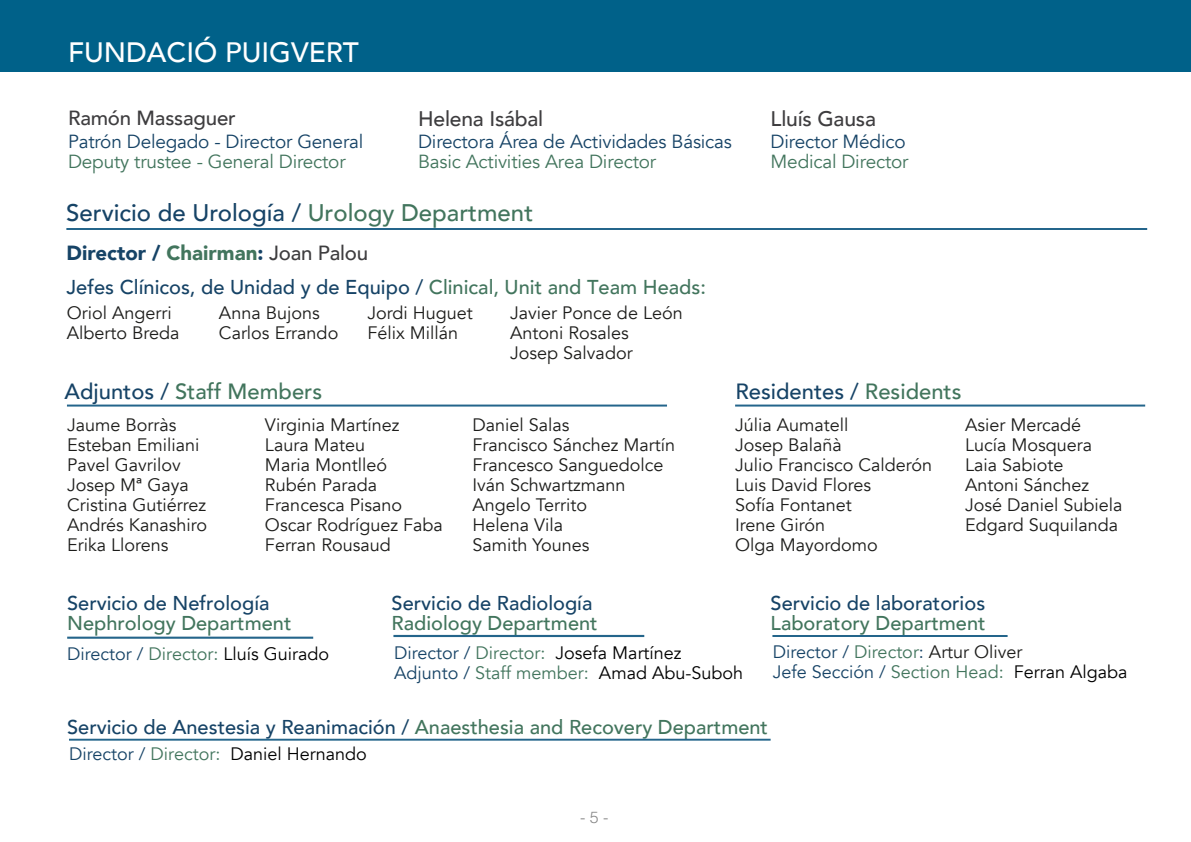
<style>
.page{position:relative;width:1191px;height:842px;background:#fff}
.page>*{position:absolute;margin:0;border:0;box-sizing:border-box;transform-origin:0 0}
.t1{font:500 28px "Avenir";color:#fff}
.t2{font:500 24px "Avenir";color:#164366}
.t3{font:500 22px "Avenir";color:#42755d}
.t4{font:500 22px "Avenir";color:#164366}
.t5{font:500 21px "Avenir";letter-spacing:-.01em;color:#3e3d3f}
.t6{font:900 20.4px "Avenir";color:#164366}
.t7{font:500 20.4px "Avenir";letter-spacing:-.01em;color:#3e3d3f}
.t8{font:500 20px "Avenir";color:#164366}
.t9{font:500 20px "Avenir";color:#42755d}
.t10{font:19px "Avenir";letter-spacing:-.01em;color:#164366}
.t11{font:19px "Avenir";letter-spacing:-.01em;color:#42755d}
.t12{font:18px/20px "Avenir";color:#1d1d1b}
.t13{font:18px/20px "Avenir";color:#000101}
.t14{font:18px/20px "Avenir";color:#164366}
.t15{font:300 16px "Helvetica LT Std";color:#878787}
.s1{color:#42755d}
.s2{font-weight:500;color:#3e3d3f}
.s3{color:#164366}
.s4{color:#1d1d1b}
.s5{color:#000101}
</style>
<div class="page">
<div style="left:0;top:0;width:1191px;height:71px;background:#006189"></div>
<hr style="left:66px;top:228px;width:1081px;height:2px;background:#24658b">
<hr style="left:67px;top:637px;width:246px;height:2px;background:#24658b">
<hr style="left:69px;top:739px;width:701px;height:2px;background:#24658b">
<hr style="left:393px;top:635px;width:251px;height:2px;background:#24658b">
<hr style="left:772px;top:635px;width:235px;height:2px;background:#24658b">
<hr style="left:735px;top:405px;width:410px;height:2px;background:#24658b">
<hr style="left:67px;top:405px;width:600px;height:2px;background:#24658b">
<h1 class="t1" style="left:68px;top:28px;width:292px">FUNDACIÓ PUIGVERT</h1>
<p class="t7" style="left:68px;top:100px;width:169px">Ramón Massaguer</p>
<p class="t10" style="left:68px;top:130px;width:297px">Patrón Delegado - Director General</p>
<p class="t11" style="left:68px;top:150px;width:279px">Deputy trustee - General Director</p>
<p class="t5" style="left:418px;top:100px;width:127px">Helena Isábal</p>
<p class="t10" style="left:418px;top:130px;width:315px">Directora Área de Actividades Básicas</p>
<p class="t11" style="left:418px;top:150px;width:239px">Basic Activities Area Director</p>
<h2 class="t2" style="left:66px;top:192px;width:468px">Servicio de Urología / <span class="s1">Urology Department</span></h2>
<p class="t6" style="left:67px;top:235px;width:303px">Director / <span class="s1">Chairman</span>: <span class="s2">Joan Palou</span></p>
<p class="t8" style="left:67px;top:269px;width:641px">Jefes Clínicos, de Unidad y de Equipo / <span class="s1">Clinical, Unit and Team Heads:</span></p>
<p class="t12" style="left:67px;top:303px;width:114px">Oriol Angerri<br>Alberto Breda</p>
<p class="t12" style="left:219px;top:303px;width:121px">Anna Bujons<br>Carlos Errando</p>
<p class="t12" style="left:367px;top:303px;width:107px">Jordi Huguet<br>Félix Millán</p>
<p class="t12" style="left:510px;top:303px;width:174px">Javier Ponce de León<br>Antoni Rosales<br>Josep Salvador</p>
<p class="t5" style="left:770px;top:100px;width:107px">Lluís Gausa</p>
<p class="t10" style="left:770px;top:130px;width:136px">Director Médico</p>
<p class="t11" style="left:770px;top:150px;width:139px">Medical Director</p>
<p class="t3" style="left:65px;top:372px;width:259px"><span class="s3">Adjuntos /</span> Staff Members</p>
<p class="t12" style="left:67px;top:415px;width:142px">Jaume Borràs<br>Esteban Emiliani<br>Pavel Gavrilov<br>Josep Mª Gaya<br>Cristina Gutiérrez<br>Andrés Kanashiro<br>Erika Llorens</p>
<p class="t12" style="left:265px;top:415px;width:179px">Virginia Martínez<br>Laura Mateu<br>Maria Montlleó<br>Rubén Parada<br>Francesca Pisano<br>Oscar Rodríguez Faba<br>Ferran Rousaud</p>
<p class="t12" style="left:472px;top:415px;width:204px">Daniel Salas<br>Francisco Sánchez Martín<br>Francesco Sanguedolce<br>Iván Schwartzmann<br>Angelo Territo<br>Helena Vila<br>Samith Younes</p>
<p class="t8" style="left:67px;top:586px;width:204px">Servicio de Nefrología</p>
<p class="t9" style="left:67px;top:606px;width:226px">Nephrology Department</p>
<p class="t8" style="left:391px;top:586px;width:202px">Servicio de Radiología</p>
<p class="t9" style="left:391px;top:606px;width:207px">Radiology Department</p>
<p class="t4" style="left:735px;top:372px;width:228px">Residentes / <span class="s1">Residents</span></p>
<p class="t12" style="left:735px;top:415px;width:199px">Júlia Aumatell<br>Josep Balañà<br>Julio Francisco Calderón<br>Luis David Flores<br>Sofía Fontanet<br>Irene Girón<br>Olga Mayordomo</p>
<p class="t12" style="left:965px;top:415px;width:159px">Asier Mercadé<br>Lucía Mosquera<br>Laia Sabiote<br>Antoni Sánchez<br>José Daniel Subiela<br>Edgard Suquilanda</p>
<p class="t8" style="left:770px;top:586px;width:216px">Servicio de laboratorios</p>
<p class="t9" style="left:770px;top:606px;width:216px">Laboratory Department</p>
<p class="t13" style="left:67px;top:644px;width:263px"><span class="s3">Director /</span> <span class="s1">Director:</span> Lluís Guirado</p>
<p class="t13" style="left:394px;top:643px;width:350px"><span class="s3">Director /</span> <span class="s1">Director:</span> Josefa Martínez<br><span class="s3">Adjunto /</span> <span class="s1">Staff member:</span> Amad Abu-Suboh</p>
<p class="t14" style="left:772px;top:642px;width:356px">Director / <span class="s1">Director</span>: <span class="s4">Artur Oliver<br></span>Jefe Sección / <span class="s1">Section Head:</span> <span class="s5">Ferran Algaba</span></p>
<p class="t8" style="left:67px;top:710px;width:702px">Servicio de Anestesia y Reanimación / <span class="s1">Anaesthesia and Recovery Department</span></p>
<p class="t13" style="left:69px;top:744px;width:299px"><span class="s3">Director /</span> <span class="s1">Director:</span> Daniel Hernando</p>
<p class="t15" style="left:580px;top:807px;width:30px">- 5 -</p>
</div>
